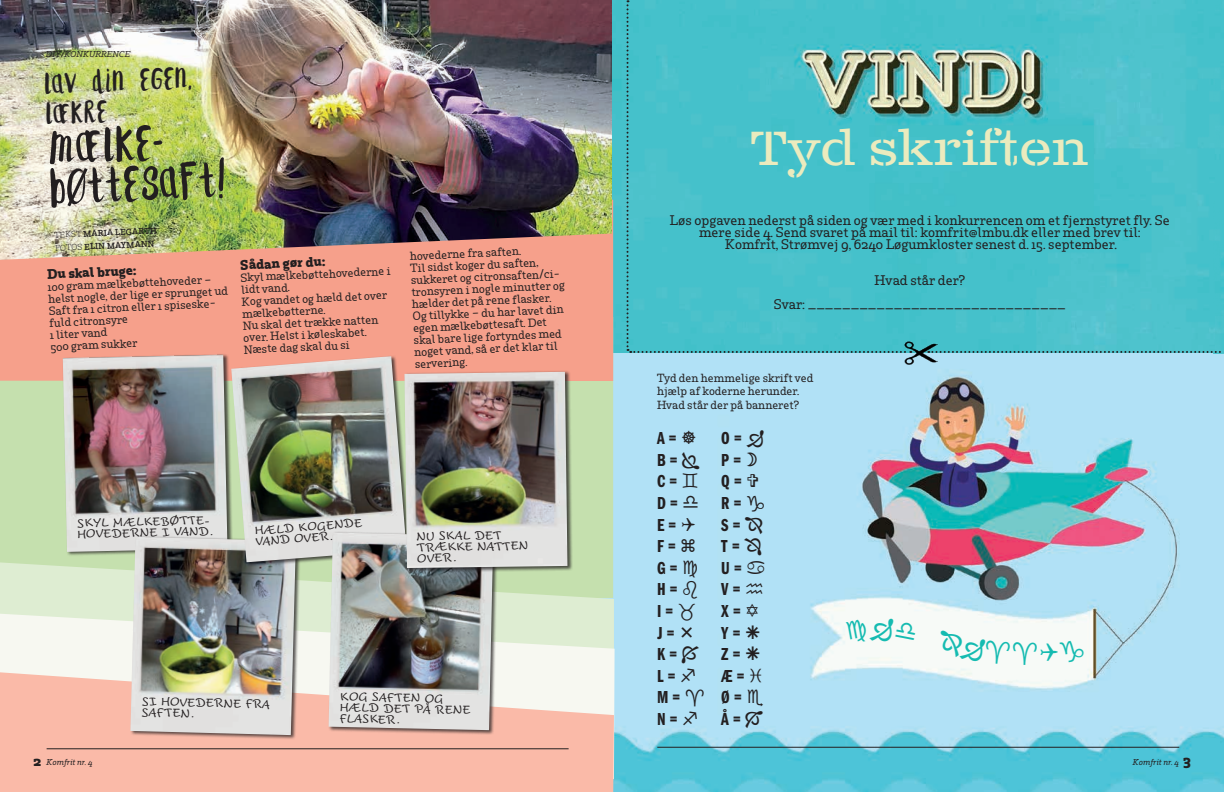
<style>
.page{position:relative;width:1224px;height:792px;background:#fff}
.page>*{position:absolute;margin:0;border:0;box-sizing:border-box;transform-origin:0 0}
.t1{font:48px/40.1px "F...SAINT TROPEZ";color:#231f20}
.t2{font:48px "Clarendon Wide Stencil";color:#ebebbe}
.t3{font:40px "F...SAINT TROPEZ";color:#231f20}
.t4{font:30px/29.7px "F...SAINT TROPEZ";color:#231f20}
.t5{font:24px "F...SAINT TROPEZ";color:#231f20}
.t6{font:18px/21.6px "Franklin Gothic URW Com Dem";color:#231f20}
.t7{font:700 14px "Rum Serif";color:#231f20}
.t8{font:500 13px/12px "Rum Serif";color:#231f20;text-align:center}
.t9{font:700 13px "Rum Serif";color:#231f20}
.t10{font:500 11px/12px "Rum Serif";color:#231f20}
.t11{font:11px/11px "Tornac";color:#231f20}
.t12{font:italic 500 8px "Rum Serif";color:#231f20}
.t13{font:600 8px/13px "Rum Serif";color:#231f20}
.s1{font-weight:300}
.s2{font-weight:700;font-style:normal;font-size:14px}
</style>
<div class="page">
<img style="left:613px;top:353px;width:611px;height:439px">
<img style="left:612px;top:0;width:612px;height:353px">
<svg style="left:938px;top:351px;width:286px;height:2px"></svg>
<svg style="left:627px;top:0;width:284px;height:353px;background:#49bec6"></svg>
<img style="left:905px;top:341px;width:33px;height:24px">
<hr style="left:657px;top:747px;width:522px;height:1px;background:#231f20">
<div style="left:0;top:381px;width:613px;height:181px;background:#c5e0ae"></div>
<div style="left:0;top:200px;width:613px;height:181px;background:#f6a08b"></div>
<img style="left:0;top:0;width:612px;height:260px">
<svg style="left:0;top:562px;width:614px;height:52px;background:#d6e8c7"></svg>
<svg style="left:0;top:614px;width:615px;height:165px;fill:#f7f8f1"></svg>
<svg style="left:0;top:672px;width:614px;height:120px;background:#f7bfaf"></svg>
<hr style="left:47px;top:749px;width:522px;height:1px;background:#231f20">
<div style="left:62px;top:353px;width:171px;height:203px;background:#231f20;opacity:.75"></div>
<img style="left:63px;top:355px;width:164px;height:197px">
<div style="left:130px;top:536px;width:171px;height:204px;background:#231f20;opacity:.75"></div>
<img style="left:130px;top:537px;width:166px;height:198px">
<img style="left:231px;top:356px;width:175px;height:206px">
<div style="left:328px;top:531px;width:171px;height:204px;background:#231f20;opacity:.75"></div>
<img style="left:329px;top:533px;width:164px;height:197px">
<div style="left:404px;top:371px;width:169px;height:202px;background:#231f20;opacity:.75"></div>
<img style="left:404px;top:372px;width:163px;height:196px">
<svg style="left:65px;top:165px;width:25px;height:45px"></svg>
<svg style="left:682px;top:431px;width:13px;height:13px"></svg>
<svg style="left:682px;top:452px;width:17px;height:36px"></svg>
<svg style="left:684px;top:496px;width:14px;height:12px"></svg>
<svg style="left:682px;top:517px;width:13px;height:14px"></svg>
<svg style="left:682px;top:539px;width:13px;height:13px"></svg>
<svg style="left:679px;top:560px;width:18px;height:61px"></svg>
<svg style="left:682px;top:627px;width:10px;height:10px"></svg>
<svg style="left:681px;top:646px;width:18px;height:36px"></svg>
<svg style="left:683px;top:690px;width:21px;height:35px"></svg>
<svg style="left:747px;top:430px;width:17px;height:36px"></svg>
<svg style="left:748px;top:474px;width:10px;height:13px"></svg>
<div style="left:744px;top:495px;width:20px;height:79px;background:#b1e1f6"></div>
<svg style="left:746px;top:583px;width:17px;height:11px"></svg>
<svg style="left:747px;top:604px;width:11px;height:13px"></svg>
<svg style="left:746px;top:625px;width:13px;height:14px"></svg>
<svg style="left:746px;top:647px;width:13px;height:13px"></svg>
<svg style="left:750px;top:668px;width:11px;height:14px"></svg>
<svg style="left:746px;top:690px;width:17px;height:38px"></svg>
<svg style="left:846px;top:618px;width:71px;height:27px"></svg>
<svg style="left:936px;top:630px;width:149px;height:35px"></svg>
<p class="t12" style="left:46px;top:49px;width:86px">DIY/KONKURRENCE</p>
<h3 class="t4" style="left:43px;top:70px;width:149px;rotate:-3deg">Lav din egen, la kre</h3>
<h1 class="t1" style="left:46px;top:128px;width:179px;rotate:-3deg">ma lke&shy;bottesaft!</h1>
<h3 class="t5" style="left:60px;top:101px;width:10px">e</h3>
<h2 class="t3" style="left:86px;top:125px;width:16px">e</h2>
<p class="t13" style="left:54px;top:229px;width:104px;rotate:-3deg"><span class="s1">TEKST</span> MARIA LEGARTH<br><span class="s1">FOTOS</span> ELIN MAYMANN</p>
<p class="t9" style="left:47px;top:266px;width:91px;rotate:-3deg">Du skal bruge:</p>
<p class="t10" style="left:47px;top:281px;width:182px;rotate:-3deg">100 gram mælkebøttehoveder – helst nogle, der lige er sprunget ud<br>Saft fra 1 citron eller 1 spiseske&shy;fuld citronsyre<br>1 liter vand<br>500 gram sukker</p>
<p class="t9" style="left:240px;top:257px;width:87px;rotate:-3deg">Sådan gør du:</p>
<p class="t10" style="left:240px;top:272px;width:152px;rotate:-3deg">Skyl mælkebøttehovederne i lidt vand.<br>Kog vandet og hæld det over mælkebøtterne.<br>Nu skal det trække natten over. Helst i køleskabet.<br>Næste dag skal du si</p>
<p class="t10" style="left:409px;top:250px;width:155px;rotate:-3deg">hovederne fra saften.<br>Til sidst koger du saften, sukkeret og citronsaften/ci&shy;tronsyren i nogle minutter og hælder det på rene flasker.<br>Og tillykke – du har lavet din egen mælkebøttesaft. Det skal bare lige fortyndes med noget vand, så er det klar til servering.</p>
<p class="t11" style="left:77px;top:518px;width:137px;rotate:-1deg">SKYL MÆLKEBØTTE-<br>HOVEDERNE I VAND.</p>
<p class="t11" style="left:255px;top:526px;width:109px;rotate:-4deg">HÆLD KOGENDE<br>VAND OVER.</p>
<p class="t11" style="left:416px;top:531px;width:113px;rotate:-1deg">NU SKAL DET<br>TRÆKKE NATTEN<br>OVER.</p>
<p class="t7" style="left:34px;top:752px;width:9px">2</p>
<p class="t12" style="left:88px;top:757px;width:6px">4</p>
<p class="t12" style="left:45px;top:757px;width:48px">Komfrit nr. 4</p>
<p class="t12" style="left:47px;top:757px;width:48px">Komfrit nr. 6</p>
<p class="t11" style="left:142px;top:696px;width:130px;line-height:11.3px;rotate:2deg">SI HOVEDERNE FRA<br>SAFTEN.</p>
<p class="t11" style="left:340px;top:692px;width:132px;rotate:1deg">KOG SAFTEN OG<br>HÆLD DET PÅ RENE<br>FLASKER.</p>
<h1 class="t2" style="left:750px;top:119px;width:340px">Tyd skriften</h1>
<p class="t8" style="left:670px;top:214px;width:501px">Løs opgaven nederst på siden og vær med i konkurrencen om et fjernstyret fly. Se mere side 4. Send svaret på mail til: komfrit@lmbu.dk eller med brev til:<br>Komfrit, Strømvej 9, 6240 Løgumkloster senest d. 15. september.</p>
<p class="t8" style="left:774px;top:268px;width:294px;line-height:24px">Hvad står der?<br>Svar: ______________________________</p>
<p class="t10" style="left:657px;top:372px;width:158px;line-height:13.2px">Tyd den hemmelige skrift ved hjælp af koderne herunder.<br>Hvad står der på banneret?</p>
<h3 class="t6" style="left:657px;top:428px;width:25px">A =<br>B =<br>C =<br>D =<br>E =<br>F =<br>G =<br>H =<br>I =<br>J =<br>K =<br>L =<br>M =<br>N =</h3>
<h3 class="t6" style="left:721px;top:428px;width:25px">O =<br>P =<br>Q =<br>R =<br>S =<br>T =<br>U =<br>V =<br>X =<br>Y =<br>Z =<br>Æ =<br>Ø =<br>Å =</h3>
<p class="t12" style="left:1133px;top:757px;width:60px">Komfrit nr. 4 <span class="s2">3</span></p>
</div>
